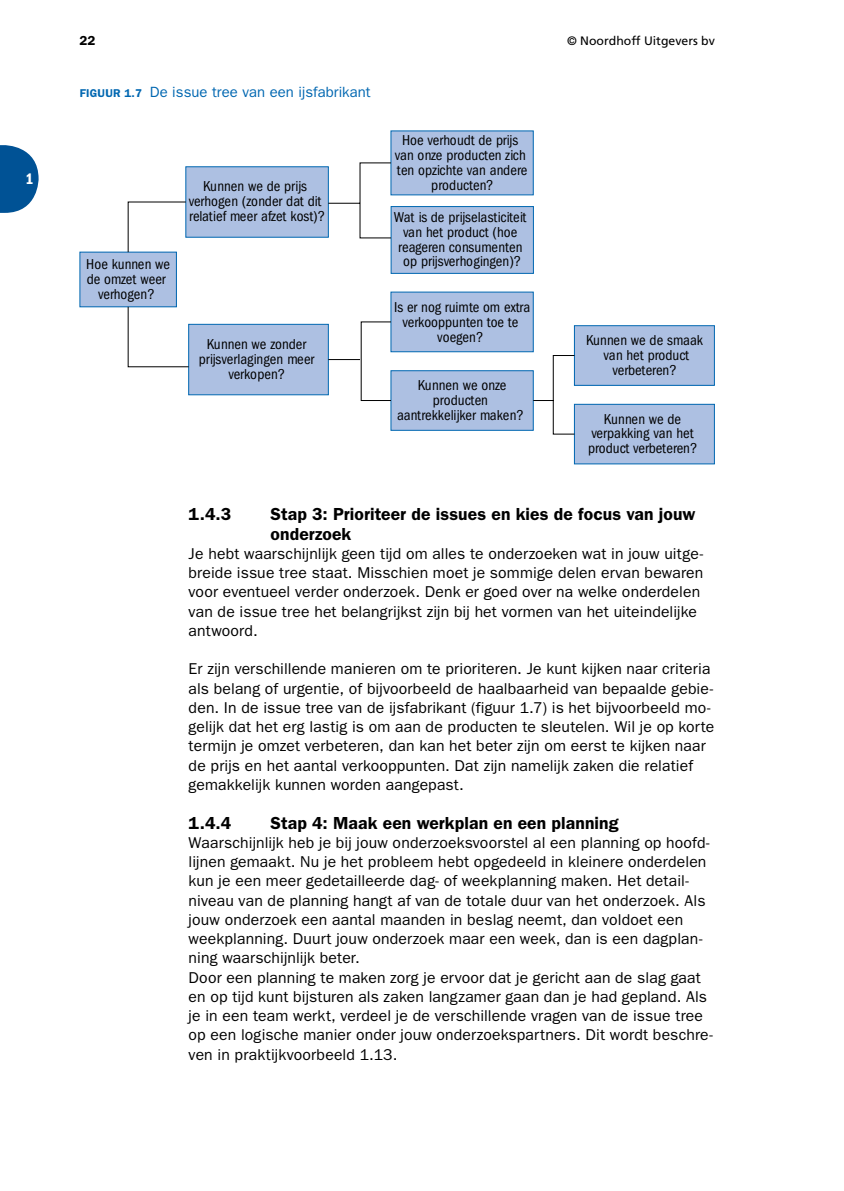
<style>
.page{position:relative;width:844px;height:1191px;background:#fff}
.page>*{position:absolute;margin:0;border:0;box-sizing:border-box;transform-origin:0 0}
.t1{font:600 17.5px/19.2px "ITC Franklin Gothic Std";letter-spacing:.005em;color:#000}
.t2{font:15.75px/19.2px "ITC Franklin Gothic Std";letter-spacing:.005em;color:#000}
.t3{font:15.75px "ITC Franklin Gothic Std Dm Cd";color:#fff}
.t4{font:condensed 14.88px/14.9px "ITC Franklin Gothic Std";color:#000;text-align:center}
.t5{font:14.88px "ITC Franklin Gothic Std";letter-spacing:.005em;color:#0067b1}
.t6{font:600 13.12px "ITC Franklin Gothic Std";color:#000}
.t7{font:12.25px "Frutiger LT Std";color:#000}
.s1{font-weight:600;font-size:11.38px}
</style>
<div class="page">
<svg style="left:0;top:145px;width:39px;height:68px"></svg>
<div style="left:80px;top:252px;width:96px;height:55px;background:#adc0e2"></div>
<div style="left:79px;top:252px;width:98px;height:55px;border:1px solid #0067b1"></div>
<div style="left:390px;top:130px;width:143px;height:65px;background:#adc0e2"></div>
<div style="left:574px;top:326px;width:140px;height:59px;background:#adc0e2"></div>
<div style="left:573px;top:325px;width:141px;height:61px;border:1px solid #0067b1"></div>
<div style="left:574px;top:404px;width:140px;height:60px;background:#adc0e2"></div>
<div style="left:573px;top:404px;width:141px;height:60px;border:1px solid #0067b1"></div>
<svg style="left:127px;top:162px;width:448px;height:273px"></svg>
<p class="t3" style="left:26px;top:170px;width:10px">1</p>
<p class="t6" style="left:79px;top:32px;width:17px">22</p>
<p class="t7" style="left:567px;top:33px;width:149px">© Noordhoff Uitgevers bv</p>
<p class="t5" style="left:80px;top:83px;width:292px"><span class="s1">FIGUUR 1.7</span> De issue tree van een ijsfabrikant</p>
<p class="t4" style="left:86px;top:257px;width:85px">Hoe kunnen we de omzet weer verhogen?</p>
<p class="t4" style="left:189px;top:179px;width:138px">Kunnen we de prijs verhogen (zonder dat dit relatief meer afzet kost)?</p>
<p class="t4" style="left:199px;top:337px;width:117px">Kunnen we zonder prijsverlagingen meer verkopen?</p>
<p class="t4" style="left:394px;top:133px;width:134px">Hoe verhoudt de prijs van onze producten zich ten opzichte van andere producten?</p>
<p class="t4" style="left:393px;top:210px;width:134px">Wat is de prijselasticiteit van het product (hoe reageren consumenten op prijsverhogingen)?</p>
<p class="t4" style="left:394px;top:300px;width:137px">Is er nog ruimte om extra verkooppunten toe te voegen?</p>
<p class="t4" style="left:397px;top:378px;width:128px">Kunnen we onze producten aantrekkelijker maken?</p>
<p class="t4" style="left:586px;top:333px;width:118px">Kunnen we de smaak van het product verbeteren?</p>
<p class="t4" style="left:588px;top:411px;width:111px">Kunnen we de verpakking van het product verbeteren?</p>
<p class="t1" style="left:189px;top:505px;width:44px">1.4.3</p>
<p class="t1" style="left:270px;top:505px;width:426px">Stap 3: Prioriteer de issues en kies de focus van jouw onderzoek</p>
<p class="t2" style="left:189px;top:544px;width:516px">Je hebt waarschijnlijk geen tijd om alles te onderzoeken wat in jouw uitge&shy;breide issue tree staat. Misschien moet je sommige delen ervan bewaren voor eventueel verder onderzoek. Denk er goed over na welke onderdelen van de issue tree het belangrijkst zijn bij het vormen van het uiteindelijke antwoord.</p>
<p class="t2" style="left:189px;top:659px;width:527px">Er zijn verschillende manieren om te prioriteren. Je kunt kijken naar criteria als belang of urgentie, of bijvoorbeeld de haalbaarheid van bepaalde gebie&shy;den. In de issue tree van de ijsfabrikant (figuur 1.7) is het bijvoorbeeld mo&shy;gelijk dat het erg lastig is om aan de producten te sleutelen. Wil je op korte termijn je omzet verbeteren, dan kan het beter zijn om eerst te kijken naar de prijs en het aantal verkooppunten. Dat zijn namelijk zaken die relatief gemakkelijk kunnen worden aangepast.</p>
<p class="t1" style="left:189px;top:813px;width:44px">1.4.4</p>
<p class="t1" style="left:270px;top:813px;width:349px">Stap 4: Maak een werkplan en een planning</p>
<p class="t2" style="left:189px;top:833px;width:525px">Waarschijnlijk heb je bij jouw onderzoeksvoorstel al een planning op hoofd&shy;lijnen gemaakt. Nu je het probleem hebt opgedeeld in kleinere onderdelen kun je een meer gedetailleerde dag- of weekplanning maken. Het detail&shy;niveau van de planning hangt af van de totale duur van het onderzoek. Als jouw onderzoek een aantal maanden in beslag neemt, dan voldoet een weekplanning. Duurt jouw onderzoek maar een week, dan is een dagplan&shy;ning waarschijnlijk beter.<br>Door een planning te maken zorg je ervoor dat je gericht aan de slag gaat en op tijd kunt bijsturen als zaken langzamer gaan dan je had gepland. Als je in een team werkt, verdeel je de verschillende vragen van de issue tree op een logische manier onder jouw onderzoekspartners. Dit wordt beschre&shy;ven in praktijkvoorbeeld 1.13.</p>
</div>
